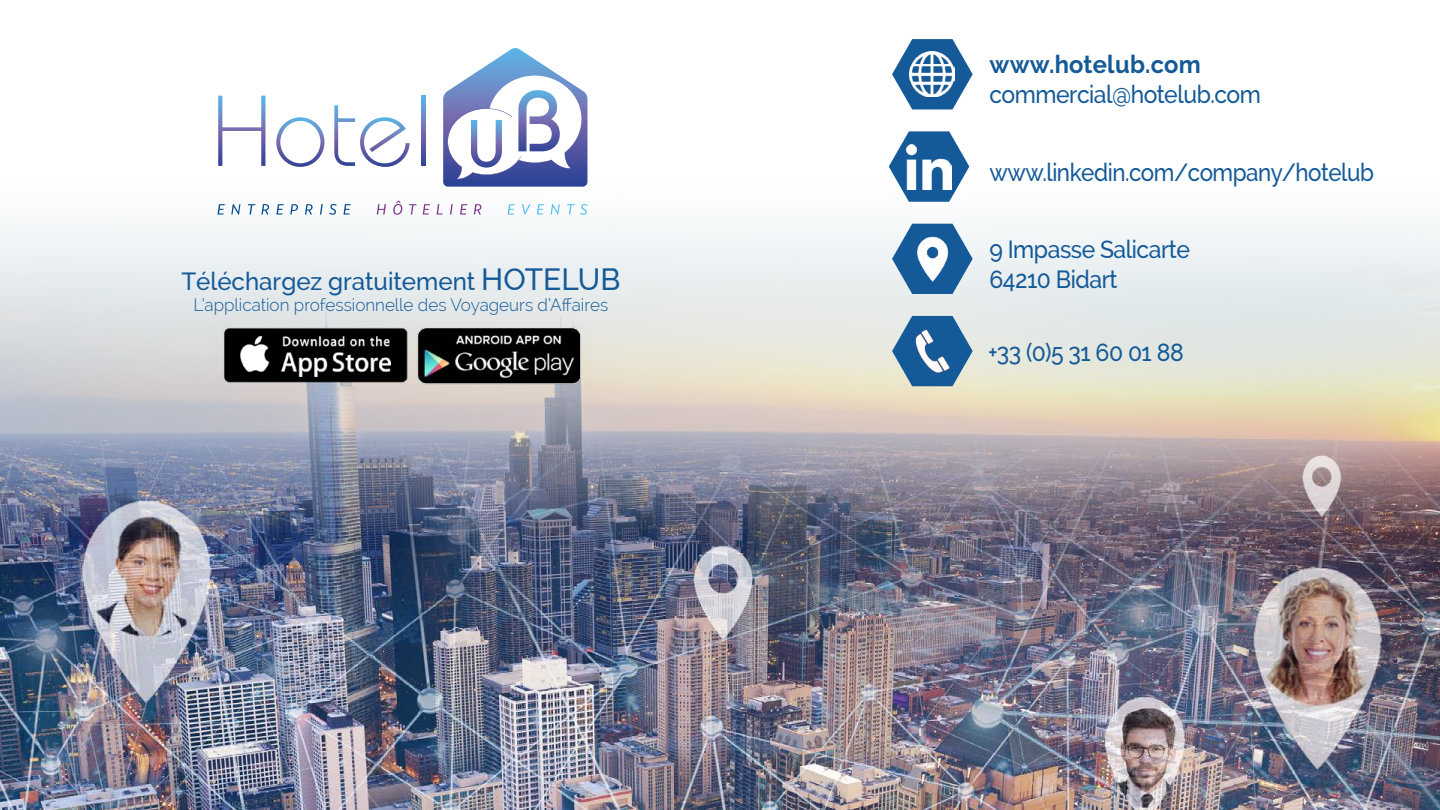
<style>
.page{position:relative;width:1440px;height:810px;background:#fff}
.page>*{position:absolute;margin:0;border:0;box-sizing:border-box;transform-origin:0 0}
.t1{font:500 24.9px/29.9px "Raleway";letter-spacing:-.02em;color:#145a98;scale:.92 1}
.t2{font:500 24.9px "Raleway";letter-spacing:-.02em;color:#145a98;scale:.9 1}
.t3{font:500 24.9px "Raleway";color:#145a98}
.t4{font:700 24.9px "Raleway";letter-spacing:.01em;color:#145a98;scale:.95 1}
.t5{font:300 17.55px "Raleway";color:#145a98}
.s1{font-size:30.75px}
</style>
<div class="page">
<svg style="left:218px;top:96px;width:47px;height:70px"></svg>
<svg style="left:276px;top:117px;width:48px;height:50px"></svg>
<svg style="left:334px;top:105px;width:76px;height:62px"></svg>
<svg style="left:421px;top:96px;width:4px;height:70px"></svg>
<svg style="left:443px;top:48px;width:144px;height:125px"></svg>
<img style="left:0;top:173px;width:1440px;height:637px">
<svg style="left:892px;top:39px;width:81px;height:70px"></svg>
<img style="left:910px;top:52px;width:45px;height:45px">
<svg style="left:892px;top:224px;width:81px;height:70px"></svg>
<img style="left:910px;top:236px;width:45px;height:45px">
<svg style="left:892px;top:316px;width:81px;height:70px;background:#608db0"></svg>
<img style="left:913px;top:329px;width:38px;height:44px">
<svg style="left:889px;top:131px;width:80px;height:71px"></svg>
<img style="left:906px;top:144px;width:46px;height:45px">
<img style="left:210px;top:322px;width:382px;height:70px">
<p class="t3" style="left:181px;top:266px;width:441px">Téléchargez gratuitement <span class="s1">HOTELUB</span></p>
<p class="t5" style="left:193px;top:294px;width:416px">L’application professionnelle des Voyageurs d’Affaires</p>
<p class="t4" style="left:989px;top:50px;width:224px">www.hotelub.com</p>
<p class="t1" style="left:989px;top:80px;width:297px">commercial@hotelub.com</p>
<p class="t2" style="left:989px;top:157px;width:429px">www.linkedin.com/company/hotelub</p>
<p class="t1" style="left:989px;top:234px;width:219px">9 Impasse Salicarte<br>64210 Bidart</p>
<p class="t1" style="left:988px;top:337px;width:214px">+33 (0)5 31 60 01 88</p>
</div>
